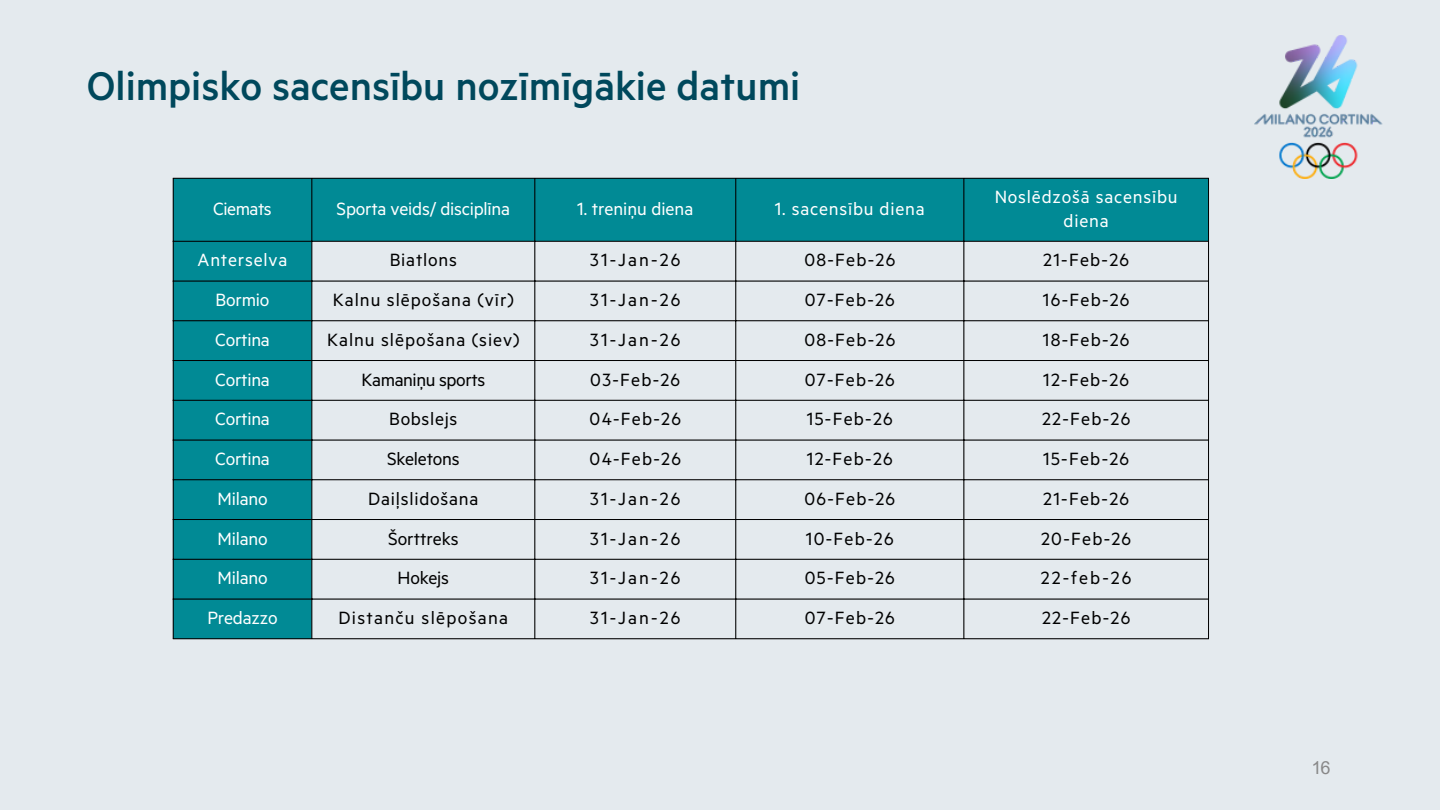
<style>
.page{position:relative;width:1440px;height:810px;background:#e4eaee}
.page>*{position:absolute;margin:0;border:0;box-sizing:border-box;transform-origin:0 0}
.t1{font:500 45px "Metric";color:#00485c}
.t2{font:20px "Metric";letter-spacing:.065em;color:#000}
.t3{font:20px "Metric";letter-spacing:-.01em;color:#fff}
.t4{font:20px/23.2px "Metric";letter-spacing:.04em;color:#fff;text-align:center}
.t5{font:20px "Metric";letter-spacing:.04em;color:#000}
.t6{font:20px "Metric";letter-spacing:-.02em;color:#000}
.t7{font:20px "Metric";letter-spacing:-.01em;color:#000}
.t8{font:20px "Metric";color:#000}
.t9{font:20px "Metric";letter-spacing:.035em;color:#000}
.t10{font:18px "Arial MT Pro";color:#888}
</style>
<div class="page">
<div style="left:174px;top:179px;width:1034px;height:459px;background:#018a95"></div>
<svg style="left:312px;top:242px;width:896px;height:396px"></svg>
<hr style="left:173px;top:179px;width:1px;height:459px;background:#000">
<hr style="left:311px;top:179px;width:1px;height:459px;background:#000">
<hr style="left:534px;top:179px;width:1px;height:459px;background:#000">
<hr style="left:735px;top:179px;width:1px;height:459px;background:#000">
<hr style="left:964px;top:179px;width:1px;height:459px;background:#000">
<hr style="left:1208px;top:179px;width:1px;height:459px;background:#000">
<hr style="left:173px;top:178px;width:1036px;height:1px;background:#000">
<hr style="left:173px;top:241px;width:1036px;height:1px;background:#000">
<hr style="left:173px;top:281px;width:1036px;height:1px;background:#000">
<hr style="left:173px;top:320px;width:1036px;height:1px;background:#000">
<hr style="left:173px;top:360px;width:1036px;height:1px;background:#000">
<hr style="left:173px;top:400px;width:1036px;height:1px;background:#000">
<hr style="left:173px;top:440px;width:1036px;height:1px;background:#000">
<hr style="left:173px;top:479px;width:1036px;height:1px;background:#000">
<hr style="left:173px;top:519px;width:1036px;height:1px;background:#000">
<hr style="left:173px;top:559px;width:1036px;height:1px;background:#000">
<hr style="left:173px;top:599px;width:1036px;height:1px;background:#000">
<hr style="left:173px;top:638px;width:1036px;height:1px;background:#000">
<img style="left:1254px;top:36px;width:129px;height:142px">
<p class="t1" style="left:87px;top:66px;width:715px">Olimpisko sacensību nozīmīgākie datumi</p>
<p class="t3" style="left:213px;top:200px;width:60px">Ciemats</p>
<p class="t3" style="left:337px;top:200px;width:175px">Sporta veids/ disciplīna</p>
<p class="t3" style="left:577px;top:200px;width:118px">1. treniņu diena</p>
<p class="t4" style="left:775px;top:198px;width:151px">1. sacensību diena</p>
<p class="t4" style="left:995px;top:187px;width:185px">Noslēdzošā sacensību diena</p>
<p class="t4" style="left:198px;top:250px;width:91px">Anterselva</p>
<p class="t5" style="left:390px;top:251px;width:69px">Biatlons</p>
<p class="t2" style="left:590px;top:251px;width:92px">31-Jan-26</p>
<p class="t2" style="left:804px;top:251px;width:92px">08-Feb-26</p>
<p class="t2" style="left:1043px;top:251px;width:87px">21-Feb-26</p>
<p class="t3" style="left:216px;top:291px;width:55px">Bormio</p>
<p class="t2" style="left:333px;top:291px;width:183px">Kalnu slēpošana (vīr)</p>
<p class="t2" style="left:590px;top:291px;width:92px">31-Jan-26</p>
<p class="t2" style="left:805px;top:291px;width:92px">07-Feb-26</p>
<p class="t2" style="left:1043px;top:291px;width:88px">16-Feb-26</p>
<p class="t3" style="left:215px;top:331px;width:56px">Cortina</p>
<p class="t2" style="left:327px;top:331px;width:194px">Kalnu slēpošana (siev)</p>
<p class="t2" style="left:590px;top:331px;width:92px">31-Jan-26</p>
<p class="t2" style="left:804px;top:331px;width:92px">08-Feb-26</p>
<p class="t2" style="left:1043px;top:331px;width:88px">18-Feb-26</p>
<p class="t3" style="left:215px;top:371px;width:56px">Cortina</p>
<p class="t6" style="left:362px;top:371px;width:125px">Kamaniņu sports</p>
<p class="t2" style="left:590px;top:371px;width:91px">03-Feb-26</p>
<p class="t2" style="left:805px;top:371px;width:92px">07-Feb-26</p>
<p class="t2" style="left:1043px;top:371px;width:87px">12-Feb-26</p>
<p class="t3" style="left:215px;top:410px;width:56px">Cortina</p>
<p class="t9" style="left:389px;top:410px;width:70px">Bobslejs</p>
<p class="t2" style="left:590px;top:410px;width:93px">04-Feb-26</p>
<p class="t2" style="left:807px;top:410px;width:87px">15-Feb-26</p>
<p class="t2" style="left:1042px;top:410px;width:90px">22-Feb-26</p>
<p class="t3" style="left:215px;top:450px;width:56px">Cortina</p>
<p class="t7" style="left:387px;top:450px;width:74px">Skeletons</p>
<p class="t2" style="left:590px;top:450px;width:93px">04-Feb-26</p>
<p class="t2" style="left:807px;top:450px;width:87px">12-Feb-26</p>
<p class="t2" style="left:1043px;top:450px;width:87px">15-Feb-26</p>
<p class="t3" style="left:217px;top:490px;width:52px">Milano</p>
<p class="t5" style="left:368px;top:490px;width:112px">Daiļslidošana</p>
<p class="t2" style="left:590px;top:490px;width:92px">31-Jan-26</p>
<p class="t2" style="left:804px;top:490px;width:92px">06-Feb-26</p>
<p class="t2" style="left:1043px;top:490px;width:87px">21-Feb-26</p>
<p class="t3" style="left:217px;top:530px;width:52px">Milano</p>
<p class="t8" style="left:388px;top:530px;width:72px">Šorttreks</p>
<p class="t2" style="left:590px;top:530px;width:92px">31-Jan-26</p>
<p class="t2" style="left:806px;top:530px;width:89px">10-Feb-26</p>
<p class="t2" style="left:1041px;top:530px;width:92px">20-Feb-26</p>
<p class="t3" style="left:217px;top:569px;width:52px">Milano</p>
<p class="t2" style="left:398px;top:569px;width:53px">Hokejs</p>
<p class="t2" style="left:590px;top:569px;width:92px">31-Jan-26</p>
<p class="t2" style="left:805px;top:569px;width:92px">05-Feb-26</p>
<p class="t2" style="left:1041px;top:569px;width:92px">22-feb-26</p>
<p class="t3" style="left:207px;top:609px;width:72px">Predazzo</p>
<p class="t2" style="left:338px;top:609px;width:171px">Distanču slēpošana</p>
<p class="t2" style="left:590px;top:609px;width:92px">31-Jan-26</p>
<p class="t2" style="left:805px;top:609px;width:92px">07-Feb-26</p>
<p class="t2" style="left:1042px;top:609px;width:90px">22-Feb-26</p>
<h1 class="t10" style="left:1311px;top:761px;width:20px">16</h1>
</div>
